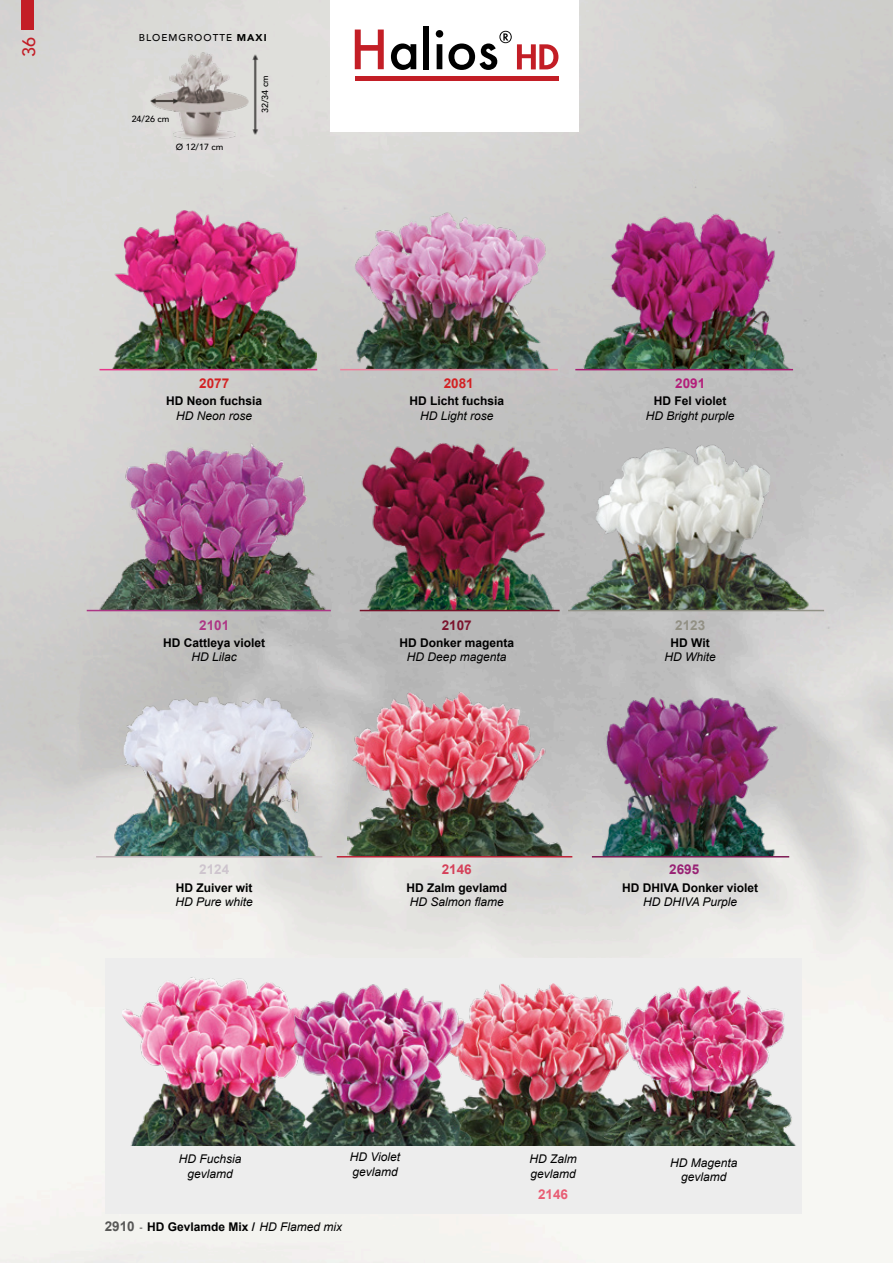
<style>
.page{position:relative;width:893px;height:1263px;background:#fff}
.page>*{position:absolute;margin:0;border:0;box-sizing:border-box;transform-origin:0 0}
.t1{font:500 18px "Avenir";color:#c31d26}
.t2{font:700 13.5px "Arial";color:#d32123}
.t3{font:700 13.5px "Arial";color:#575756}
.t4{font:700 13.5px "Arial";color:#ae3685}
.t5{font:700 13.5px "Arial";color:#929084}
.t6{font:700 13.5px "Arial";color:#d5415a}
.t7{font:700 13.5px "Arial";color:#7c142d}
.t8{font:700 13.5px "Arial";color:#982174}
.t9{font:700 13.5px "Arial";color:#b31e7a}
.t10{font:700 13.5px "Arial";color:#e85d74}
.t11{font:700 13.5px "Arial";color:#cec5ce}
.t12{font:italic 12px "Arial";color:#000}
.t13{font:700 12px "Arial";color:#000}
.t14{font:500 9.9px "Avenir";letter-spacing:.1em;color:#000}
.t15{font:500 8.85px "Avenir";color:#000}
.s1{font-weight:900}
.s2{font-family:"Josefin Sans";font-weight:400}
.s3{font-weight:400;font-style:italic}
</style>
<div class="page">
<img style="left:570px;top:439px;width:240px;height:171px">
<img style="left:112px;top:685px;width:205px;height:171px">
<img style="left:347px;top:693px;width:215px;height:163px">
<img style="left:595px;top:696px;width:188px;height:160px">
<img style="left:95px;top:439px;width:238px;height:171px">
<img style="left:354px;top:439px;width:205px;height:171px">
<img style="left:575px;top:209px;width:230px;height:160px">
<img style="left:112px;top:198px;width:205px;height:171px">
<img style="left:354px;top:198px;width:205px;height:171px">
<div style="left:105px;top:959px;width:696px;height:255px;background:#ededed"></div>
<img style="left:123px;top:977px;width:160px;height:169px">
<img style="left:477px;top:983px;width:127px;height:163px">
<img style="left:283px;top:984px;width:194px;height:162px">
<img style="left:604px;top:985px;width:192px;height:161px">
<svg style="left:355px;top:30px;width:29px;height:39px"></svg>
<svg style="left:391px;top:43px;width:25px;height:27px"></svg>
<div style="left:424px;top:26px;width:5px;height:43px;background:#000"></div>
<hr style="left:355px;top:76px;width:203px;height:4px;background:#c31e26">
<svg style="left:436px;top:30px;width:122px;height:40px"></svg>
<div style="left:21px;top:0;width:13px;height:30px;background:#c31d26"></div>
<img style="left:147px;top:46px;width:114px;height:95px">
<hr style="left:99px;top:369px;width:218px;height:1px;background:#e8368b">
<hr style="left:87px;top:610px;width:244px;height:1px;background:#ac3886">
<hr style="left:96px;top:856px;width:226px;height:1px;background:#c2b2b7">
<hr style="left:337px;top:856px;width:235px;height:1px;background:#be2236">
<hr style="left:592px;top:856px;width:197px;height:1px;background:#7e1b53">
<hr style="left:360px;top:610px;width:200px;height:1px;background:#76132a">
<hr style="left:568px;top:610px;width:256px;height:1px;background:#929287">
<hr style="left:340px;top:369px;width:218px;height:1px;background:#ec829d">
<hr style="left:575px;top:369px;width:218px;height:1px;background:#a81c72">
<p class="t1" style="left:13px;top:57px;width:22px;rotate:-90deg">36</p>
<p class="t14" style="left:139px;top:29px;width:129px">BLOEMGROOTTE <span class="s1">MAXI</span></p>
<p class="t15" style="left:132px;top:111px;width:39px">24/26 cm</p>
<p class="t15" style="left:176px;top:140px;width:49px">Ø 12/17 cm</p>
<p class="t15" style="left:257px;top:113px;width:39px;rotate:-90deg">32/34 cm</p>
<p class="t2" style="left:199px;top:374px;width:32px">2077</p>
<p class="t2" style="left:444px;top:374px;width:32px">2081</p>
<p class="t9" style="left:675px;top:374px;width:32px">2091</p>
<p class="t13" style="left:166px;top:393px;width:98px">HD Neon fuchsia</p>
<p class="t12" style="left:176px;top:408px;width:78px">HD Neon rose</p>
<p class="t13" style="left:409px;top:393px;width:96px">HD Licht fuchsia</p>
<p class="t12" style="left:420px;top:408px;width:75px">HD Light rose</p>
<p class="t13" style="left:654px;top:393px;width:74px">HD Fel violet</p>
<p class="t12" style="left:646px;top:408px;width:90px">HD Bright purple</p>
<p class="t4" style="left:199px;top:616px;width:32px">2101</p>
<p class="t5" style="left:675px;top:616px;width:32px">2123</p>
<p class="t7" style="left:442px;top:616px;width:32px">2107</p>
<p class="t13" style="left:163px;top:635px;width:104px">HD Cattleya violet</p>
<p class="t12" style="left:192px;top:649px;width:47px">HD Lilac</p>
<p class="t13" style="left:399px;top:635px;width:116px">HD Donker magenta</p>
<p class="t12" style="left:407px;top:649px;width:101px">HD Deep magenta</p>
<p class="t13" style="left:671px;top:635px;width:41px">HD Wit</p>
<p class="t12" style="left:664px;top:649px;width:53px">HD White</p>
<p class="t11" style="left:199px;top:860px;width:32px">2124</p>
<p class="t6" style="left:442px;top:860px;width:32px">2146</p>
<p class="t8" style="left:669px;top:860px;width:32px">2695</p>
<p class="t13" style="left:176px;top:880px;width:78px">HD Zuiver wit</p>
<p class="t12" style="left:176px;top:894px;width:79px">HD Pure white</p>
<p class="t13" style="left:406px;top:880px;width:102px">HD Zalm gevlamd</p>
<p class="t12" style="left:410px;top:894px;width:96px">HD Salmon flame</p>
<p class="t13" style="left:622px;top:880px;width:138px">HD DHIVA Donker violet</p>
<p class="t12" style="left:643px;top:894px;width:96px">HD DHIVA Purple</p>
<p class="t12" style="left:179px;top:1151px;width:64px">HD Fuchsia</p>
<p class="t12" style="left:187px;top:1166px;width:47px">gevlamd</p>
<p class="t12" style="left:350px;top:1149px;width:52px">HD Violet</p>
<p class="t12" style="left:352px;top:1163px;width:47px">gevlamd</p>
<p class="t3" style="left:105px;top:1217px;width:40px">2910 <span class="s2">-</span></p>
<p class="t13" style="left:147px;top:1218px;width:196px">HD Gevlamde Mix / <span class="s3">HD Flamed mix</span></p>
<p class="t12" style="left:530px;top:1151px;width:49px">HD Zalm</p>
<p class="t12" style="left:531px;top:1166px;width:47px">gevlamd</p>
<p class="t10" style="left:538px;top:1186px;width:32px">2146</p>
<p class="t12" style="left:670px;top:1154px;width:69px">HD Magenta</p>
<p class="t12" style="left:681px;top:1169px;width:47px">gevlamd</p>
</div>
